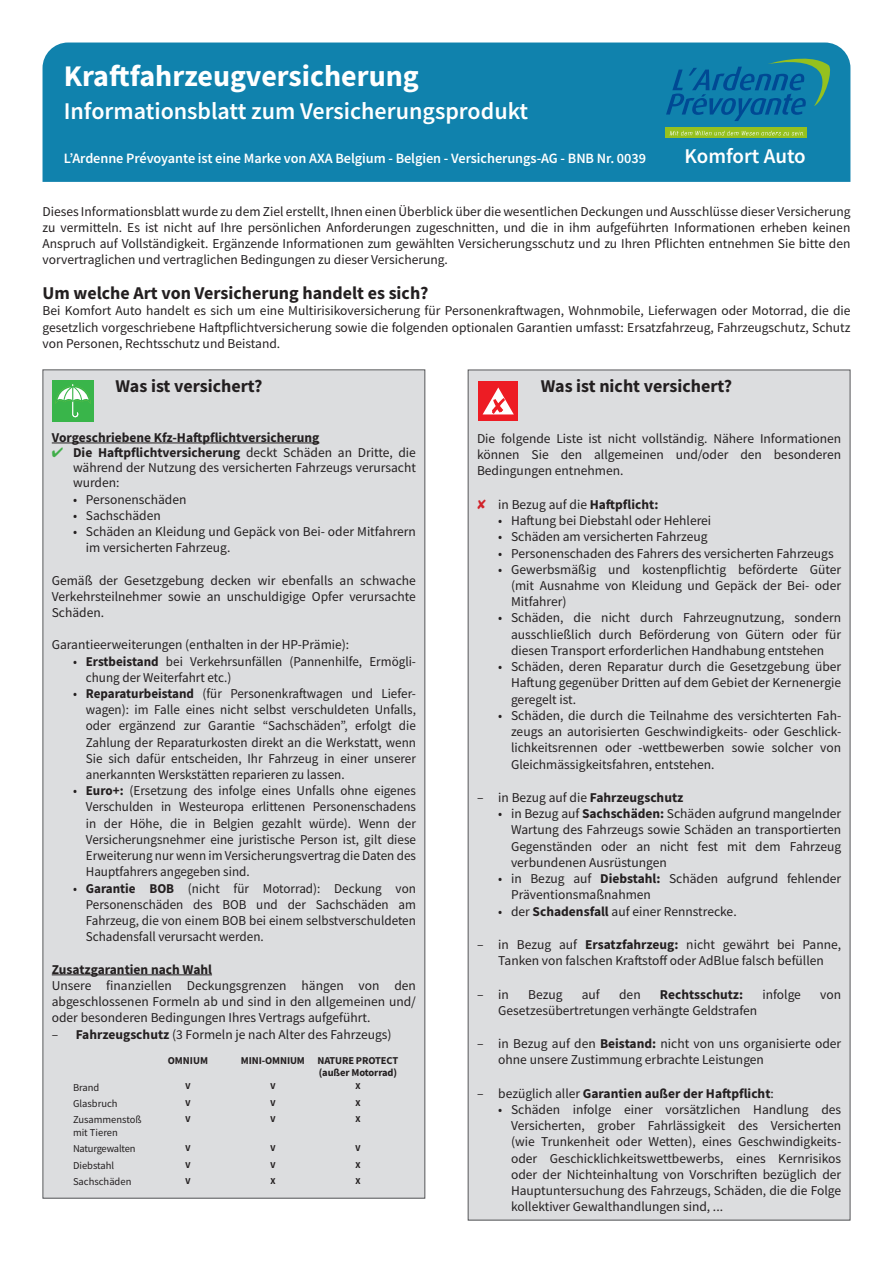
<style>
.page{position:relative;width:893px;height:1263px;background:#fff}
.page>*{position:absolute;margin:0;border:0;box-sizing:border-box;transform-origin:0 0}
.t1{font:700 30px "Source Sans Pro";color:#fff}
.t2{font:600 24px "Source Sans Pro";color:#fff}
.t3{font:600 21px "Source Sans Pro";color:#fff}
.t4{font:700 18px "Source Sans Pro";color:#231f20}
.t5{font:600 14.25px "Source Sans Pro";letter-spacing:-.005em;color:#fff}
.t6{font:13.5px/16.2px "Source Sans Pro";color:#231f20;text-align:justify}
.t7{font:700 13.5px "Source Sans Pro";color:#231f20}
.t8{font:10.5px/12.6px "Source Sans Pro";color:#231f20}
.t9{font:700 10.5px/12.6px "Source Sans Pro";letter-spacing:-.01em;color:#231f20;text-align:right}
.t10{font:10.5px "Source Sans Pro";letter-spacing:-.02em;color:#231f20}
.t11{font:700 9px "Source Sans Pro";color:#231f20}
.s1{color:#40ae49}
.s2{font-weight:700}
.s3{color:#d1232a}
.s4{font-weight:400}
</style>
<div class="page">
<div style="left:43px;top:370px;width:382px;height:828px;background:#dcdddf"></div>
<hr style="left:52px;top:443px;width:267px;height:1px;background:#231f20">
<hr style="left:52px;top:974px;width:160px;height:1px;background:#231f20">
<div style="left:52px;top:380px;width:42px;height:41px;background:#39b54a"></div>
<svg style="left:55px;top:384px;width:36px;height:33px"></svg>
<div style="left:468px;top:370px;width:382px;height:850px;background:#dcdddf"></div>
<div style="left:478px;top:381px;width:40px;height:40px;background:#ed1c24"></div>
<svg style="left:483px;top:387px;width:31px;height:27px"></svg>
<div style="left:43px;top:43px;width:807px;height:139px;background:#1082ad"></div>
<svg style="left:666px;top:57px;width:165px;height:64px"></svg>
<div style="left:666px;top:128px;width:141px;height:10px;background:#95c11f"></div>
<svg style="left:670px;top:131px;width:134px;height:5px"></svg>
<h1 class="t1" style="left:64px;top:56px;width:357px">Kraftfahrzeugversicherung</h1>
<h2 class="t2" style="left:64px;top:96px;width:466px">Informationsblatt zum Versicherungsprodukt</h2>
<p class="t5" style="left:64px;top:148px;width:584px">L’Ardenne Prévoyante ist eine Marke von AXA Belgium - Belgien - Versicherungs-AG - BNB Nr. 0039</p>
<h3 class="t3" style="left:685px;top:142px;width:123px">Komfort Auto</h3>
<p class="t6" style="left:43px;top:203px;width:809px">Dieses Informationsblatt wurde zu dem Ziel erstellt, Ihnen einen Überblick über die wesentlichen Deckungen und Ausschlüsse dieser Versicherung zu vermitteln. Es ist nicht auf Ihre persönlichen Anforderungen zugeschnitten, und die in ihm aufgeführten Informationen erheben keinen Anspruch auf Vollständigkeit. Ergänzende Informationen zum gewählten Versicherungsschutz und zu Ihren Pflichten entnehmen Sie bitte den vorvertraglichen und vertraglichen Bedingungen zu dieser Versicherung.</p>
<h3 class="t4" style="left:43px;top:281px;width:387px">Um welche Art von Versicherung handelt es sich?</h3>
<p class="t6" style="left:43px;top:303px;width:809px">Bei Komfort Auto handelt es sich um eine Multirisikoversicherung für Personenkraftwagen, Wohnmobile, Lieferwagen oder Motorrad, die die gesetzlich vorgeschriebene Haftpflichtversicherung sowie die folgenden optionalen Garantien umfasst: Ersatzfahrzeug, Fahrzeugschutz, Schutz von Personen, Rechtsschutz und Beistand.</p>
<h3 class="t4" style="left:116px;top:374px;width:148px">Was ist versichert?</h3>
<p class="t7" style="left:52px;top:428px;width:269px">Vorgeschriebene Kfz-Haftpflichtversicherung</p>
<p class="t6" style="left:73px;top:445px;width:344px;line-height:15px;text-indent:-21px"><span class="s1">✔</span> <span class="s2">Die Haftpflichtversicherung</span> deckt Schäden an Dritte, die während der Nutzung des versicherten Fahrzeugs verursacht wurden:</p>
<p class="t6" style="left:73px;top:491px;width:115px">• Personenschäden</p>
<p class="t6" style="left:73px;top:507px;width:89px">• Sachschäden</p>
<p class="t6" style="left:86px;top:523px;width:332px;text-indent:-13px">• Schäden an Kleidung und Gepäck von Bei- oder Mitfahrern im versicherten Fahrzeug.</p>
<p class="t6" style="left:52px;top:572px;width:366px">Gemäß der Gesetzgebung decken wir ebenfalls an schwache Verkehrsteilnehmer sowie an unschuldigige Opfer verursachte Schäden.</p>
<p class="t6" style="left:52px;top:637px;width:299px">Garantieerweiterungen (enthalten in der HP-Prämie):</p>
<p class="t6" style="left:86px;top:653px;width:332px;text-indent:-13px">• <span class="s2">Erstbeistand</span> bei Verkehrsunfällen (Pannenhilfe, Ermögli&shy;chung der Weiterfahrt etc.)</p>
<p class="t6" style="left:86px;top:685px;width:332px;text-indent:-13px">• <span class="s2">Reparaturbeistand</span> (für Personenkraftwagen und Liefer&shy;wagen): im Falle eines nicht selbst verschuldeten Unfalls, oder ergänzend zur Garantie “Sachschäden”, erfolgt die Zahlung der Reparaturkosten direkt an die Werkstatt, wenn Sie sich dafür entscheiden, Ihr Fahrzeug in einer unserer anerkannten Werskstätten reparieren zu lassen.</p>
<p class="t6" style="left:86px;top:783px;width:332px;text-indent:-13px">• <span class="s2">Euro+:</span> (Ersetzung des infolge eines Unfalls ohne eigenes Verschulden in Westeuropa erlittenen Personenschadens in der Höhe, die in Belgien gezahlt würde). Wenn der Versicherungsnehmer eine juristische Person ist, gilt diese Erweiterung nur wenn im Versicherungsvertrag die Daten des Hauptfahrers angegeben sind.</p>
<p class="t6" style="left:86px;top:880px;width:332px;text-indent:-13px">• <span class="s2">Garantie BOB</span> (nicht für Motorrad): Deckung von Personenschäden des BOB und der Sachschäden am Fahrzeug, die von einem BOB bei einem selbstverschuldeten Schadensfall verursacht werden.</p>
<p class="t7" style="left:52px;top:960px;width:162px">Zusatzgarantien nach Wahl</p>
<p class="t6" style="left:52px;top:977px;width:366px">Unsere finanziellen Deckungsgrenzen hängen von den abgeschlossenen Formeln ab und sind in den allgemeinen und/ oder besonderen Bedingungen Ihres Vertrags aufgeführt.</p>
<p class="t6" style="left:52px;top:1026px;width:341px">– <span class="s2">Fahrzeugschutz</span> (3 Formeln je nach Alter des Fahrzeugs)</p>
<p class="t9" style="left:168px;top:1054px;width:42px">OMNIUM</p>
<p class="t9" style="left:241px;top:1054px;width:159px">MINI-OMNIUM NATURE PROTECT (außer Motorrad)</p>
<p class="t8" style="left:73px;top:1081px;width:28px">Brand</p>
<p class="t11" style="left:185px;top:1080px;width:7px">V</p>
<p class="t11" style="left:270px;top:1080px;width:7px">V</p>
<p class="t11" style="left:355px;top:1080px;width:7px">X</p>
<p class="t8" style="left:73px;top:1097px;width:46px">Glasbruch</p>
<p class="t11" style="left:185px;top:1097px;width:7px">V</p>
<p class="t11" style="left:270px;top:1097px;width:7px">V</p>
<p class="t11" style="left:355px;top:1097px;width:7px">X</p>
<p class="t8" style="left:73px;top:1113px;width:70px">Zusammenstoß mit Tieren</p>
<p class="t11" style="left:185px;top:1113px;width:7px">V</p>
<p class="t11" style="left:270px;top:1113px;width:7px">V</p>
<p class="t11" style="left:355px;top:1113px;width:7px">X</p>
<p class="t10" style="left:73px;top:1142px;width:64px">Naturgewalten</p>
<p class="t11" style="left:185px;top:1142px;width:7px">V</p>
<p class="t11" style="left:270px;top:1142px;width:7px">V</p>
<p class="t11" style="left:355px;top:1142px;width:7px">V</p>
<p class="t8" style="left:73px;top:1159px;width:43px">Diebstahl</p>
<p class="t11" style="left:185px;top:1158px;width:7px">V</p>
<p class="t11" style="left:270px;top:1158px;width:7px">V</p>
<p class="t11" style="left:355px;top:1158px;width:7px">X</p>
<p class="t8" style="left:73px;top:1175px;width:60px">Sachschäden</p>
<p class="t11" style="left:185px;top:1175px;width:7px">V</p>
<p class="t11" style="left:270px;top:1175px;width:7px">X</p>
<p class="t11" style="left:355px;top:1175px;width:7px">X</p>
<h3 class="t4" style="left:541px;top:374px;width:193px">Was ist nicht versichert?</h3>
<p class="t6" style="left:477px;top:430px;width:366px">Die folgende Liste ist nicht vollständig. Nähere Informationen können Sie den allgemeinen und/oder den besonderen Bedingungen entnehmen.</p>
<p class="t6" style="left:477px;top:496px;width:183px"><span class="s3">✘</span> in Bezug auf die <span class="s2">Haftpflicht:</span></p>
<p class="t6" style="left:498px;top:512px;width:214px">• Haftung bei Diebstahl oder Hehlerei</p>
<p class="t6" style="left:498px;top:529px;width:211px">• Schäden am versicherten Fahrzeug</p>
<p class="t6" style="left:498px;top:545px;width:337px">• Personenschaden des Fahrers des versicherten Fahrzeugs</p>
<p class="t6" style="left:511px;top:561px;width:332px;text-indent:-13px">• Gewerbsmäßig und kostenpflichtig beförderte Güter (mit Ausnahme von Kleidung und Gepäck der Bei- oder Mitfahrer)</p>
<p class="t6" style="left:511px;top:610px;width:332px;text-indent:-13px">• Schäden, die nicht durch Fahrzeugnutzung, sondern ausschließlich durch Beförderung von Gütern oder für diesen Transport erforderlichen Handhabung entstehen</p>
<p class="t6" style="left:511px;top:658px;width:332px;text-indent:-13px">• Schäden, deren Reparatur durch die Gesetzgebung über Haftung gegenüber Dritten auf dem Gebiet der Kernenergie geregelt ist.</p>
<p class="t6" style="left:511px;top:707px;width:332px;text-indent:-13px">• Schäden, die durch die Teilnahme des versichterten Fah&shy;zeugs an autorisierten Geschwindigkeits- oder Geschlick&shy;lichkeitsrennen oder -wettbewerben sowie solcher von Gleichmässigkeitsfahren, entstehen.</p>
<p class="t6" style="left:477px;top:789px;width:208px">– in Bezug auf die <span class="s2">Fahrzeugschutz</span></p>
<p class="t6" style="left:511px;top:805px;width:332px;text-indent:-13px">• in Bezug auf <span class="s2">Sachschäden:</span> Schäden aufgrund mangelnder Wartung des Fahrzeugs sowie Schäden an transportierten Gegenständen oder an nicht fest mit dem Fahrzeug verbundenen Ausrüstungen</p>
<p class="t6" style="left:511px;top:870px;width:332px;text-indent:-13px">• in Bezug auf <span class="s2">Diebstahl:</span> Schäden aufgrund fehlender<br>Präventionsmaßnahmen</p>
<p class="t6" style="left:498px;top:903px;width:240px">• der <span class="s2">Schadensfall</span> auf einer Rennstrecke.</p>
<p class="t6" style="left:477px;top:936px;width:366px;text-align:center">– in Bezug auf <span class="s2">Ersatzfahrzeug:</span> nicht gewährt bei Panne,<br>Tanken von falschen Kraftstoff oder AdBlue falsch befüllen</p>
<p class="t6" style="left:477px;top:986px;width:33px">– in</p>
<p class="t6" style="left:528px;top:986px;width:36px">Bezug</p>
<p class="t6" style="left:582px;top:986px;width:20px">auf</p>
<p class="t6" style="left:619px;top:986px;width:23px">den</p>
<p class="t7" style="left:660px;top:985px;width:85px">Rechtsschutz:</p>
<p class="t6" style="left:762px;top:986px;width:40px">infolge</p>
<p class="t6" style="left:820px;top:986px;width:22px">von</p>
<p class="t6" style="left:498px;top:1002px;width:261px">Gesetzesübertretungen verhängte Geldstrafen</p>
<p class="t6" style="left:498px;top:1035px;width:344px;text-indent:-21px">– in Bezug auf den <span class="s2">Beistand:</span> nicht von uns organisierte oder ohne unsere Zustimmung erbrachte Leistungen</p>
<p class="t7" style="left:477px;top:1084px;width:298px"><span class="s4">– bezüglich aller</span> Garantien außer der Haftpflicht<span class="s4">:</span></p>
<p class="t6" style="left:511px;top:1101px;width:332px;text-indent:-13px">• Schäden infolge einer vorsätzlichen Handlung des Versicherten, grober Fahrlässigkeit des Versicherten (wie Trunkenheit oder Wetten), eines Geschwindigkeits&shy;oder Geschicklichkeitswettbewerbs, eines Kernrisikos oder der Nichteinhaltung von Vorschriften bezüglich der Hauptuntersuchung des Fahrzeugs, Schäden, die die Folge kollektiver Gewalthandlungen sind, ...</p>
</div>
